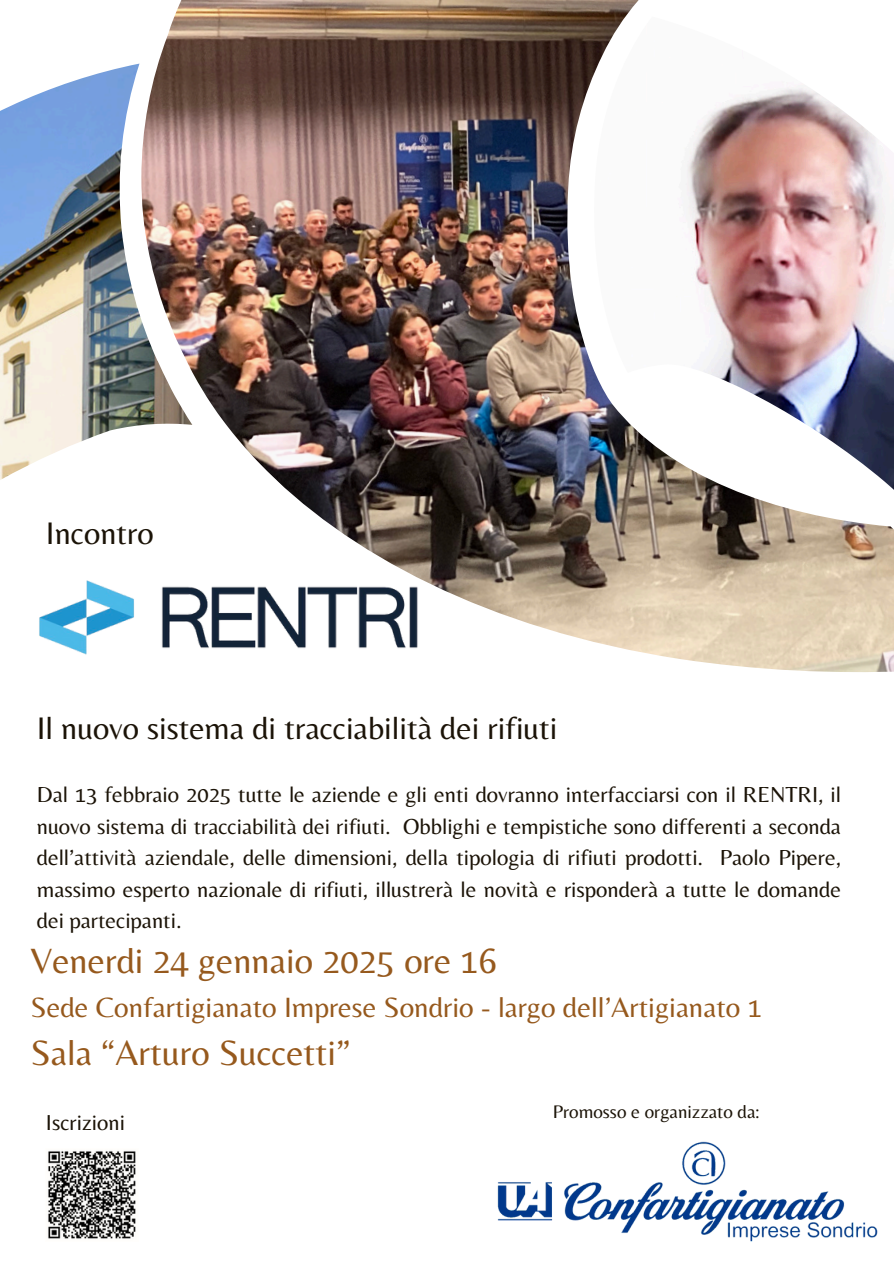
<style>
.page{position:relative;width:894px;height:1264px;background:#fff}
.page>*{position:absolute;margin:0;border:0;box-sizing:border-box;transform-origin:0 0}
.t1{font:36.6px "Belleza";color:#96591d}
.t2{font:32.4px "Belleza";color:#1b1307}
.t3{font:28.95px "Belleza";color:#96591d}
.t4{font:22.65px/31.5px "Belleza";color:#1b1307;text-align:justify}
.t5{font:22.5px "Belleza";color:#1b1307}
.t6{font:18.9px "Belleza";color:#1b1307}
</style>
<div class="page">
<img style="left:158px;top:0;width:735px;height:672px">
<img style="left:0;top:64px;width:192px;height:449px">
<img style="left:589px;top:16px;width:304px;height:574px">
<img style="left:39px;top:513px;width:380px;height:159px">
<img style="left:497px;top:1141px;width:381px;height:101px">
<img style="left:48px;top:1151px;width:88px;height:88px">
<h2 class="t2" style="left:46px;top:514px;width:109px">Incontro</h2>
<p class="t2" style="left:37px;top:709px;width:522px">Il nuovo sistema di tracciabilità dei rifiuti</p>
<h1 class="t4" style="left:37px;top:778px;width:805px">Dal 13 febbraio 2025 tutte le aziende e gli enti dovranno interfacciarsi con il RENTRI, il nuovo sistema di tracciabilità dei rifiuti. Obblighi e tempistiche sono differenti a seconda dell’attività aziendale, delle dimensioni, della tipologia di rifiuti prodotti. Paolo Pipere, massimo esperto nazionale di rifiuti, illustrerà le novità e risponderà a tutte le domande dei partecipanti.</h1>
<h1 class="t1" style="left:31px;top:939px;width:468px">Venerdi 24 gennaio 2025 ore 16</h1>
<h1 class="t3" style="left:31px;top:990px;width:732px">Sede Confartigianato Imprese Sondrio - largo dell’Artigianato 1</h1>
<h1 class="t1" style="left:31px;top:1030px;width:321px">Sala “Arturo Succetti”</h1>
<h3 class="t5" style="left:46px;top:1108px;width:80px">Iscrizioni</h3>
<p class="t6" style="left:552px;top:1099px;width:208px">Promosso e organizzato da:</p>
</div>
